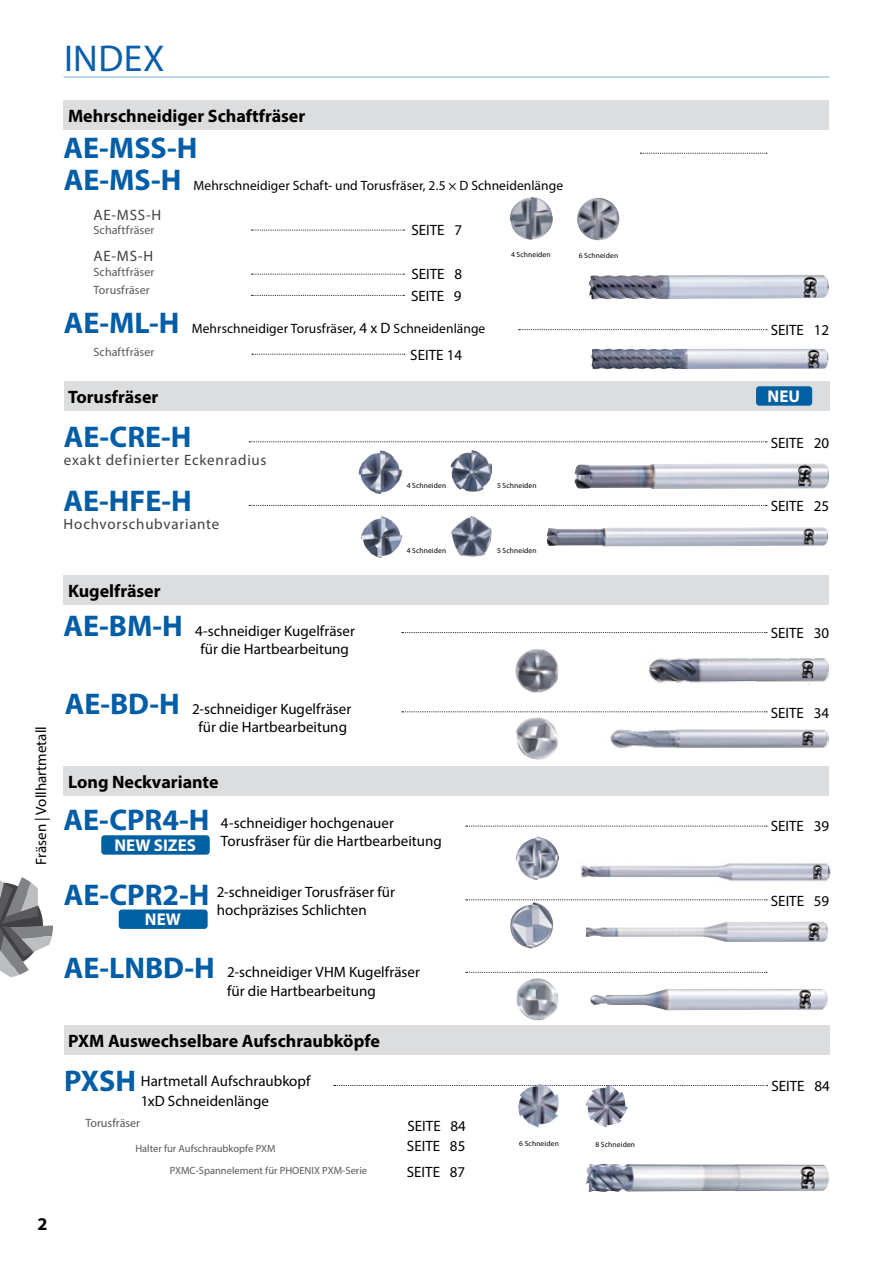
<style>
.page{position:relative;width:893px;height:1263px;background:#fff}
.page>*{position:absolute;margin:0;border:0;box-sizing:border-box;transform-origin:0 0}
.t1{font:37.5px "Myriad Pro";letter-spacing:.01em;color:#0a5eab}
.t2{font:700 30px/31.7px "Myriad Pro";color:#005da6}
.t3{font:700 18px "Myriad Pro";color:#000}
.t4{font:700 16.95px "Myriad Pro";letter-spacing:.005em;color:#fff}
.t5{font:15px/18px "Myriad Pro";color:#000}
.t6{font:15px "Myriad Pro";letter-spacing:.05em;color:#414042}
.t7{font:13.5px "Myriad Pro";letter-spacing:.005em;color:#000}
.t8{font:12px/18px "Myriad Pro";letter-spacing:.01em;color:#58595b}
.t9{font:10.5px "Myriad Pro";color:#58595b}
.t10{font:7.5px "Myriad Pro";letter-spacing:.02em;color:#000}
.s1{font-size:15px}
.s2{font-weight:700;font-size:30px;color:#005da6}
</style>
<div class="page">
<svg style="left:0;top:877px;width:53px;height:100px"></svg>
<img style="left:591px;top:349px;width:238px;height:20px">
<img style="left:581px;top:860px;width:250px;height:22px">
<img style="left:586px;top:1164px;width:243px;height:28px">
<img style="left:590px;top:989px;width:238px;height:21px">
<img style="left:516px;top:978px;width:42px;height:43px">
<img style="left:649px;top:657px;width:180px;height:28px">
<img style="left:515px;top:649px;width:44px;height:44px">
<img style="left:516px;top:837px;width:43px;height:43px">
<img style="left:610px;top:729px;width:219px;height:19px">
<img style="left:516px;top:717px;width:42px;height:43px">
<img style="left:450px;top:450px;width:42px;height:42px">
<img style="left:358px;top:450px;width:44px;height:44px">
<img style="left:586px;top:1086px;width:42px;height:41px">
<img style="left:451px;top:516px;width:41px;height:41px">
<img style="left:361px;top:516px;width:41px;height:42px">
<img style="left:589px;top:275px;width:240px;height:24px">
<img style="left:574px;top:463px;width:255px;height:26px">
<img style="left:547px;top:527px;width:281px;height:19px">
<img style="left:510px;top:197px;width:43px;height:43px">
<img style="left:577px;top:198px;width:43px;height:42px">
<div style="left:64px;top:100px;width:765px;height:30px;background:#dcddde"></div>
<div style="left:64px;top:766px;width:765px;height:30px;background:#dcddde"></div>
<svg style="left:466px;top:826px;width:301px;height:1px"></svg>
<svg style="left:466px;top:972px;width:301px;height:1px"></svg>
<svg style="left:252px;top:354px;width:153px;height:1px"></svg>
<svg style="left:252px;top:230px;width:153px;height:1px"></svg>
<svg style="left:252px;top:274px;width:153px;height:1px"></svg>
<svg style="left:252px;top:295px;width:153px;height:1px"></svg>
<svg style="left:640px;top:153px;width:127px;height:1px"></svg>
<svg style="left:519px;top:329px;width:248px;height:1px"></svg>
<div style="left:64px;top:575px;width:765px;height:30px;background:#dcddde"></div>
<svg style="left:402px;top:711px;width:365px;height:1px"></svg>
<svg style="left:402px;top:632px;width:365px;height:1px"></svg>
<div style="left:64px;top:1025px;width:765px;height:30px;background:#dcddde"></div>
<svg style="left:334px;top:1085px;width:433px;height:1px"></svg>
<img style="left:518px;top:1084px;width:41px;height:43px">
<div style="left:64px;top:381px;width:765px;height:30px;background:#dcddde"></div>
<div style="left:756px;top:386px;width:56px;height:20px;background:#0060a2;border-radius:3px"></div>
<svg style="left:249px;top:441px;width:518px;height:1px"></svg>
<svg style="left:249px;top:505px;width:518px;height:1px"></svg>
<svg style="left:466px;top:899px;width:301px;height:1px"></svg>
<img style="left:586px;top:921px;width:242px;height:21px">
<img style="left:510px;top:902px;width:44px;height:46px">
<div style="left:101px;top:835px;width:109px;height:20px;background:#0060a2;border-radius:3px"></div>
<div style="left:119px;top:909px;width:89px;height:20px;background:#0060a2;border-radius:3px"></div>
<h1 class="t1" style="left:64px;top:35px;width:102px">INDEX</h1>
<p class="t3" style="left:68px;top:104px;width:239px">Mehrschneidiger Schaftfräser</p>
<h2 class="t2" style="left:64px;top:132px;width:135px">AE-MSS-H<br>AE-MS-H</h2>
<p class="t7" style="left:194px;top:177px;width:371px">Mehrschneidiger Schaft- und Torusfräser, 2.5 × D Schneidenlänge</p>
<p class="t6" style="left:94px;top:206px;width:69px">AE-MSS-H</p>
<p class="t8" style="left:94px;top:221px;width:62px">Schaftfräser</p>
<p class="t6" style="left:94px;top:247px;width:61px">AE-MS-H</p>
<p class="t8" style="left:94px;top:263px;width:62px">Schaftfräser<br>Torusfräser</p>
<p class="t5" style="left:411px;top:221px;width:52px">SEITE 7</p>
<p class="t5" style="left:411px;top:263px;width:52px;line-height:21.3px">SEITE 8<br>SEITE 9</p>
<h2 class="t2" style="left:64px;top:306px;width:117px">AE-ML-H</h2>
<p class="t7" style="left:192px;top:320px;width:295px">Mehrschneidiger Torusfräser<span class="s1">, 4 x D</span> Schneidenlänge</p>
<p class="t8" style="left:94px;top:343px;width:62px">Schaftfräser</p>
<p class="t5" style="left:410px;top:345px;width:53px">SEITE 14</p>
<p class="t10" style="left:511px;top:250px;width:41px">4 Schneiden</p>
<p class="t10" style="left:579px;top:250px;width:41px">6 Schneiden</p>
<p class="t5" style="left:771px;top:321px;width:60px">SEITE 12</p>
<p class="t3" style="left:68px;top:385px;width:92px">Torusfräser</p>
<p class="t4" style="left:767px;top:385px;width:34px">NEU</p>
<h2 class="t2" style="left:64px;top:420px;width:129px">AE-CRE-H</h2>
<p class="t6" style="left:64px;top:450px;width:204px">exakt definierter Eckenradius</p>
<h2 class="t2" style="left:64px;top:484px;width:130px">AE-HFE-H</h2>
<p class="t6" style="left:64px;top:514px;width:157px">Hochvorschubvariante</p>
<p class="t3" style="left:68px;top:579px;width:94px">Kugelfräser</p>
<p class="t5" style="left:200px;top:621px;width:156px;text-indent:-137px"><span class="s2">AE-BM-H</span> 4-schneidiger Kugelfräser für die Hartbearbeitung</p>
<p class="t10" style="left:407px;top:481px;width:41px">4 Schneiden</p>
<p class="t10" style="left:407px;top:546px;width:41px">4 Schneiden</p>
<p class="t10" style="left:497px;top:481px;width:41px">5 Schneiden</p>
<p class="t10" style="left:497px;top:546px;width:41px">5 Schneiden</p>
<p class="t5" style="left:771px;top:434px;width:60px">SEITE 20</p>
<p class="t5" style="left:771px;top:497px;width:60px">SEITE 25</p>
<p class="t5" style="left:771px;top:624px;width:60px">SEITE 30</p>
<p class="t5" style="left:32px;top:865px;width:140px;rotate:-90deg">Fräsen | Vollhartmetall</p>
<p class="t5" style="left:65px;top:700px;width:288px;text-align:right"><span class="s2">AE-BD-H</span> 2-schneidiger Kugelfräser für die Hartbearbeitung</p>
<p class="t3" style="left:68px;top:770px;width:152px">Long Neckvariante</p>
<h2 class="t2" style="left:64px;top:803px;width:147px">AE-CPR4-H</h2>
<p class="t4" style="left:114px;top:834px;width:83px">NEW SIZES</p>
<p class="t5" style="left:221px;top:813px;width:222px">4-schneidiger hochgenauer<br>Torusfräser für die Hartbearbeitung</p>
<p class="t5" style="left:771px;top:704px;width:60px">SEITE 34</p>
<p class="t5" style="left:771px;top:817px;width:60px">SEITE 39</p>
<p class="t5" style="left:217px;top:882px;width:180px;text-indent:-153px"><span class="s2">AE-CPR2-H</span> 2-schneidiger Torusfräser für hochpräzises Schlichten</p>
<p class="t5" style="left:771px;top:892px;width:60px">SEITE 59</p>
<p class="t4" style="left:145px;top:908px;width:38px">NEW</p>
<h2 class="t2" style="left:64px;top:951px;width:153px">AE-LNBD-H</h2>
<p class="t5" style="left:227px;top:961px;width:194px;line-height:19.5px">2-schneidiger VHM Kugelfräser für die Hartbearbeitung</p>
<p class="t3" style="left:68px;top:1029px;width:313px">PXM Auswechselbare Aufschraubköpfe</p>
<h2 class="t2" style="left:64px;top:1064px;width:73px">PXSH</h2>
<p class="t5" style="left:141px;top:1071px;width:171px;line-height:19.5px">Hartmetall Aufschraubkopf<br>1xD Schneidenlänge</p>
<p class="t8" style="left:85px;top:1114px;width:56px">Torusfräser</p>
<p class="t9" style="left:135px;top:1142px;width:142px">Halter fur Aufschraubkopfe PXM</p>
<p class="t9" style="left:170px;top:1163px;width:199px">PXMC-Spannelement für PHOENIX PXM-Serie</p>
<p class="t5" style="left:407px;top:1116px;width:60px;line-height:19.6px">SEITE 84<br>SEITE 85</p>
<p class="t5" style="left:407px;top:1163px;width:60px">SEITE 87</p>
<p class="t10" style="left:519px;top:1139px;width:41px">6 Schneiden</p>
<p class="t10" style="left:595px;top:1139px;width:41px">8 Schneiden</p>
<p class="t5" style="left:771px;top:1077px;width:60px">SEITE 84</p>
<p class="t3" style="left:38px;top:1212px;width:11px">2</p>
</div>
